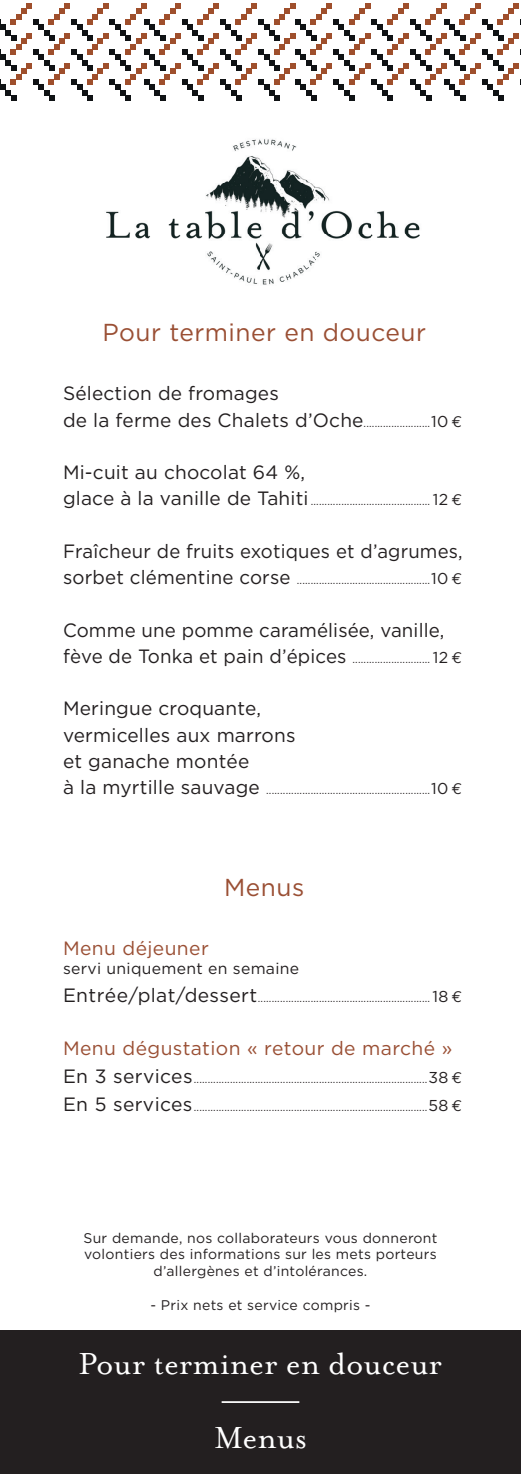
<style>
.page{position:relative;width:521px;height:1474px;background:#fff}
.page>*{position:absolute;margin:0;border:0;box-sizing:border-box;transform-origin:0 0}
.t1{font:35px/73.5px "Mrs Eaves OT";color:#fff;text-align:center}
.t2{font:24.5px "Gotham HTF";letter-spacing:.02em;color:#9a4f34}
.t3{font:19.25px/26.2px "Gotham HTF";letter-spacing:.01em;color:#231f20}
.t4{font:19.25px "Gotham HTF";letter-spacing:.02em;color:#9a4f34}
.t5{font:19.25px "Gotham HTF";letter-spacing:.01em;color:#231f20;scale:.96 1}
.t6{font:15.75px "Gotham HTF";letter-spacing:.02em;color:#231f20}
.t7{font:14px/16.8px "Gotham HTF";letter-spacing:.02em;color:#231f20;text-align:center}
.t8{font:10.5px "Gotham HTF";color:#231f20}
.s1{font-size:10.5px}
.s2{font-size:15.75px}
.s3{font-family:"Euro Mono";font-size:15.75px}
.s4{font-size:19.25px}
</style>
<div class="page">
<img style="left:106px;top:139px;width:314px;height:146px">
<svg style="left:0;top:3px;width:521px;height:98px"></svg>
<div style="left:0;top:1329px;width:521px;height:144px;background:#231f20"></div>
<hr style="left:222px;top:1401px;width:77px;height:1px;background:#fff">
<h2 class="t2" style="left:102px;top:318px;width:325px">Pour terminer en douceur</h2>
<h3 class="t3" style="left:63px;top:380px;width:401px">Sélection de fromages<br>de la ferme des Chalets d’Oche<span class="s1">........................</span><span class="s2">10</span> <span class="s3">€</span></h3>
<h3 class="t3" style="left:63px;top:459px;width:244px">Mi-cuit au chocolat 64 %,</h3>
<p class="t8" style="left:63px;top:496px;width:401px"><span class="s4">glace à la vanille de Tahiti</span> ........................................... <span class="s2">12</span> <span class="s3">€</span></p>
<h3 class="t5" style="left:63px;top:540px;width:418px">Fraîcheur de fruits exotiques et d’agrumes,</h3>
<p class="t8" style="left:63px;top:574px;width:401px"><span class="s4">sorbet clémentine corse</span> ................................................<span class="s2">10</span> <span class="s3">€</span></p>
<h3 class="t3" style="left:63px;top:616px;width:383px">Comme une pomme caramélisée, vanille,</h3>
<p class="t8" style="left:63px;top:653px;width:401px"><span class="s4">fève de Tonka et pain d’épices</span> ............................ <span class="s2">12</span> <span class="s3">€</span></p>
<h3 class="t3" style="left:63px;top:695px;width:234px">Meringue croquante, vermicelles aux marrons et ganache montée</h3>
<p class="t8" style="left:63px;top:784px;width:401px"><span class="s4">à la myrtille sauvage</span> ...........................................................<span class="s2">10</span> <span class="s3">€</span></p>
<h2 class="t2" style="left:224px;top:873px;width:82px">Menus</h2>
<h3 class="t4" style="left:63px;top:937px;width:147px">Menu déjeuner</h3>
<h3 class="t6" style="left:63px;top:959px;width:238px">servi uniquement en semaine</h3>
<p class="t8" style="left:63px;top:992px;width:401px"><span class="s4">Entrée/plat/dessert</span> .............................................................. <span class="s2">18</span> <span class="s3">€</span></p>
<h3 class="t4" style="left:63px;top:1037px;width:391px">Menu dégustation « retour de marché »</h3>
<p class="t8" style="left:63px;top:1073px;width:401px"><span class="s4">En 3 services</span> ....................................................................................<span class="s2">38</span> <span class="s3">€</span></p>
<p class="t8" style="left:63px;top:1101px;width:401px"><span class="s4">En 5 services</span> ....................................................................................<span class="s2">58</span> <span class="s3">€</span></p>
<h3 class="t7" style="left:83px;top:1228px;width:355px">Sur demande, nos collaborateurs vous donneront volontiers des informations sur les mets porteurs d’allergènes et d’intolérances.</h3>
<h3 class="t7" style="left:150px;top:1296px;width:222px">- Prix nets et service compris -</h3>
<h1 class="t1" style="left:79px;top:1326px;width:365px">Pour terminer en douceur<br>Menus</h1>
</div>
